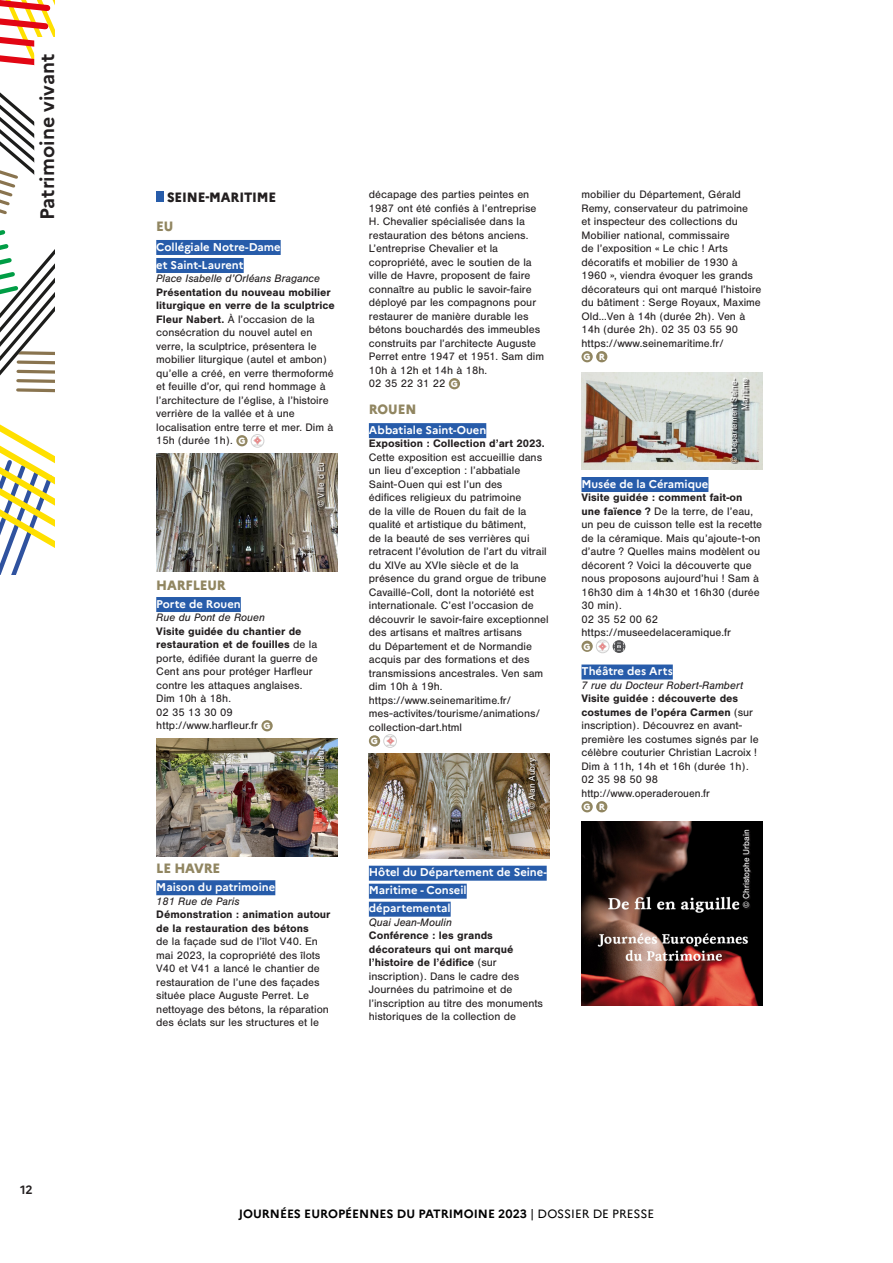
<style>
.page{position:relative;width:893px;height:1263px;background:#fff}
.page>*{position:absolute;margin:0;border:0;box-sizing:border-box;transform-origin:0 0}
.t1{font:700 19.5px "Marianne";color:#231f20}
.Nom_commune_-14{font:800 13.5px "Marianne";letter-spacing:-.01em;color:#918661;scale:.96 1}
.Nom_commune_-14-2{font:800 13.5px "Marianne";letter-spacing:-.01em;color:#231f20;scale:.96 1}
.t2{font:700 12px "Marianne";color:#000}
.t3{font:700 12px "Marianne";color:#231f20}
.t4{font:11.25px/13.5px "Nimbus San";color:#231f20}
.t5{font:700 11.25px "Marianne";color:#fff}
.t6{font:italic 11.25px "Nimbus San";color:#231f20}
.t7{font:11.25px "Nimbus San";color:#231f20;scale:.96 1}
.t8{font:9px "Nimbus San";color:#fff}
.t9{font:800 9px "Marianne";color:#fff}
.t10{font:700 3.45px "Marianne";color:#1d1d1b}
.s1{font-weight:700}
.s2{font-weight:400}
</style>
<div class="page">
<div style="left:156px;top:240px;width:125px;height:15px;background:#275caa"></div>
<div style="left:156px;top:258px;width:88px;height:15px;background:#275caa"></div>
<div style="left:156px;top:597px;width:85px;height:15px;background:#275caa"></div>
<div style="left:156px;top:880px;width:119px;height:15px;background:#275caa"></div>
<div style="left:156px;top:191px;width:7px;height:11px;background:#275caa"></div>
<div style="left:236px;top:435px;width:12px;height:11px;background:#918661;border-radius:50%"></div>
<svg style="left:253px;top:436px;width:9px;height:9px"></svg>
<div style="left:251px;top:434px;width:13px;height:13px;border:1px solid #d0d0d0;border-radius:50%"></div>
<img style="left:156px;top:454px;width:181px;height:118px">
<svg style="left:318px;top:464px;width:8px;height:45px"></svg>
<div style="left:261px;top:720px;width:12px;height:11px;background:#918661;border-radius:50%"></div>
<img style="left:156px;top:739px;width:181px;height:118px">
<svg style="left:318px;top:748px;width:8px;height:66px"></svg>
<div style="left:369px;top:423px;width:117px;height:15px;background:#275caa"></div>
<div style="left:369px;top:866px;width:178px;height:15px;background:#275caa"></div>
<div style="left:369px;top:884px;width:98px;height:15px;background:#275caa"></div>
<div style="left:369px;top:902px;width:82px;height:15px;background:#275caa"></div>
<div style="left:449px;top:378px;width:11px;height:11px;background:#918661;border-radius:50%"></div>
<div style="left:369px;top:735px;width:11px;height:11px;background:#918661;border-radius:50%"></div>
<svg style="left:385px;top:736px;width:10px;height:10px"></svg>
<div style="left:383px;top:734px;width:14px;height:14px;border:1px solid #d0d0d0;border-radius:50%"></div>
<img style="left:369px;top:753px;width:181px;height:105px">
<svg style="left:529px;top:759px;width:9px;height:52px"></svg>
<div style="left:581px;top:477px;width:127px;height:15px;background:#275caa"></div>
<div style="left:581px;top:664px;width:92px;height:15px;background:#275caa"></div>
<div style="left:581px;top:351px;width:12px;height:11px;background:#918661;border-radius:50%"></div>
<div style="left:596px;top:351px;width:11px;height:11px;background:#918661;border-radius:50%"></div>
<img style="left:581px;top:372px;width:181px;height:97px">
<svg style="left:731px;top:378px;width:18px;height:86px;background:#838a88"></svg>
<div style="left:581px;top:641px;width:12px;height:11px;background:#918661;border-radius:50%"></div>
<div style="left:596px;top:640px;width:13px;height:13px;border:1px solid #d0d0d0;border-radius:50%"></div>
<svg style="left:598px;top:640px;width:27px;height:13px"></svg>
<div style="left:581px;top:801px;width:12px;height:11px;background:#918661;border-radius:50%"></div>
<div style="left:596px;top:801px;width:11px;height:11px;background:#918661;border-radius:50%"></div>
<img style="left:581px;top:821px;width:181px;height:184px">
<div style="left:743px;top:831px;width:9px;height:78px;background:#0b0a0a"></div>
<svg style="left:0;top:230px;width:54px;height:345px"></svg>
<svg style="left:0;top:0;width:54px;height:215px"></svg>
<div style="left:34px;top:37px;width:24px;height:187px;background:#fff"></div>
<p class="t1" style="left:35px;top:220px;width:168px;rotate:-90deg">Patrimoine vivant</p>
<p class="t3" style="left:20px;top:1183px;width:14px">12</p>
<p class="Nom_commune_-14-2" style="left:167px;top:189px;width:115px">SEINE-MARITIME</p>
<p class="Nom_commune_-14" style="left:156px;top:218px;width:19px">EU</p>
<p class="t5" style="left:156px;top:240px;width:126px">Collégiale Notre-Dame</p>
<p class="t5" style="left:156px;top:258px;width:89px">et Saint-Laurent</p>
<p class="t6" style="left:156px;top:272px;width:165px">Place Isabelle d’Orléans Bragance</p>
<p class="t4" style="left:156px;top:285px;width:180px"><span class="s1">Présentation du nouveau mobilier liturgique en verre de la sculptrice Fleur Nabert.</span> À l’occasion de la consécration du nouvel autel en verre, la sculptrice, présentera le mobilier liturgique (autel et ambon) qu’elle a créé, en verre thermoformé et feuille d’or, qui rend hommage à l’architecture de l’église, à l’histoire verrière de la vallée et à une localisation entre terre et mer. Dim à 15h (durée 1h).</p>
<p class="t9" style="left:238px;top:435px;width:9px">G</p>
<p class="t8" style="left:316px;top:507px;width:46px;rotate:-90deg">© Ville d’Eu</p>
<p class="Nom_commune_-14" style="left:156px;top:577px;width:74px">HARFLEUR</p>
<p class="t5" style="left:156px;top:597px;width:86px">Porte de Rouen</p>
<p class="t6" style="left:156px;top:611px;width:110px">Rue du Pont de Rouen</p>
<p class="t4" style="left:156px;top:624px;width:163px"><span class="s1">Visite guidée du chantier de restauration et de fouilles</span> de la porte, édifiée durant la guerre de<br>Cent ans pour protéger Harfleur contre les attaques anglaises.<br>Dim 10h à 18h.</p>
<p class="t4" style="left:156px;top:705px;width:78px">02 35 13 30 09</p>
<p class="t4" style="left:156px;top:719px;width:103px">http://www.harfleur.fr</p>
<p class="t9" style="left:264px;top:720px;width:9px">G</p>
<p class="t8" style="left:316px;top:812px;width:66px;rotate:-90deg">© Ville d’Harfleur</p>
<p class="Nom_commune_-14" style="left:156px;top:860px;width:68px">LE HAVRE</p>
<p class="t5" style="left:156px;top:880px;width:121px">Maison du patrimoine</p>
<p class="t6" style="left:156px;top:894px;width:85px">181 Rue de Paris</p>
<p class="t4" style="left:156px;top:908px;width:176px"><span class="s1">Démonstration : animation autour de la restauration des bétons<br></span>de la façade sud de l’îlot V40. En mai 2023, la copropriété des îlots V40 et V41 a lancé le chantier de restauration de l’une des façades située place Auguste Perret. Le nettoyage des bétons, la réparation des éclats sur les structures et le</p>
<p class="t4" style="left:369px;top:188px;width:177px">décapage des parties peintes en<br>1987 ont été confiés à l’entreprise<br>H. Chevalier spécialisée dans la restauration des bétons anciens.<br>L’entreprise Chevalier et la copropriété, avec le soutien de la ville de Havre, proposent de faire connaître au public le savoir-faire déployé par les compagnons pour restaurer de manière durable les bétons bouchardés des immeubles construits par l’architecte Auguste<br>Perret entre 1947 et 1951. Sam dim<br>10h à 12h et 14h à 18h.</p>
<p class="t4" style="left:369px;top:377px;width:78px">02 35 22 31 22</p>
<p class="t9" style="left:451px;top:378px;width:9px">G</p>
<p class="Nom_commune_-14" style="left:369px;top:401px;width:51px">ROUEN</p>
<p class="t5" style="left:369px;top:423px;width:119px">Abbatiale Saint-Ouen</p>
<p class="t4" style="left:369px;top:437px;width:181px"><span class="s1">Exposition : Collection d’art 2023.<br></span>Cette exposition est accueillie dans un lieu d’exception : l’abbatiale Saint-Ouen qui est l’un des<br>édifices religieux du patrimoine<br>de la ville de Rouen du fait de la qualité et artistique du bâtiment,<br>de la beauté de ses verrières qui retracent l’évolution de l’art du vitrail du XIVe au XVIe siècle et de la présence du grand orgue de tribune Cavaillé-Coll, dont la notoriété est internationale. C’est l’occasion de découvrir le savoir-faire exceptionnel des artisans et maîtres artisans<br>du Département et de Normandie acquis par des formations et des transmissions ancestrales. Ven sam dim 10h à 19h.</p>
<p class="t4" style="left:369px;top:694px;width:173px">https://www.seinemaritime.fr/ mes-activites/tourisme/animations/ collection-dart.html</p>
<p class="t9" style="left:371px;top:735px;width:9px">G</p>
<p class="t8" style="left:527px;top:809px;width:53px;rotate:-90deg">© Alan Aubry</p>
<p class="t10" style="left:476px;top:585px;width:82px;rotate:-90deg">Design graphique: Cheeri | Imprimé par la DILA</p>
<p class="t5" style="left:369px;top:865px;width:180px">Hôtel du Département de Seine-</p>
<p class="t5" style="left:369px;top:883px;width:99px">Maritime - Conseil</p>
<p class="t5" style="left:369px;top:901px;width:83px">départemental</p>
<p class="t6" style="left:369px;top:916px;width:85px">Quai Jean-Moulin</p>
<p class="t4" style="left:369px;top:929px;width:176px"><span class="s1">Conférence : les grands décorateurs qui ont marqué l’histoire de l’édifice</span> (sur inscription). Dans le cadre des<br>Journées du patrimoine et de l’inscription au titre des monuments historiques de la collection de</p>
<p class="t4" style="left:581px;top:188px;width:181px">mobilier du Département, Gérald<br>Remy, conservateur du patrimoine<br>et inspecteur des collections du<br>Mobilier national, commissaire<br>de l’exposition « Le chic ! Arts décoratifs et mobilier de 1930 à<br>1960 », viendra évoquer les grands décorateurs qui ont marqué l’histoire du bâtiment : Serge Royaux, Maxime<br>Old…Ven à 14h (durée 2h). Ven à<br>14h (durée 2h). 02 35 03 55 90</p>
<p class="t4" style="left:581px;top:336px;width:144px">https://www.seinemaritime.fr/</p>
<p class="t9" style="left:584px;top:351px;width:9px">G</p>
<p class="t9" style="left:599px;top:351px;width:8px">R</p>
<p class="t8" style="left:729px;top:463px;width:87px;rotate:-90deg">© Département Seine-</p>
<p class="t8" style="left:740px;top:410px;width:34px;rotate:-90deg">Maritime</p>
<p class="t5" style="left:581px;top:477px;width:128px">Musée de la Céramique</p>
<p class="t4" style="left:581px;top:491px;width:182px"><span class="s1">Visite guidée : comment fait-on une faïence ?</span> De la terre, de l’eau, un peu de cuisson telle est la recette de la céramique. Mais qu’ajoute-t-on d’autre ? Quelles mains modèlent ou décorent ? Voici la découverte que nous proposons aujourd’hui ! Sam à<br>16h30 dim à 14h30 et 16h30 (durée<br>30 min).</p>
<p class="t4" style="left:581px;top:612px;width:78px">02 35 52 00 62</p>
<p class="t4" style="left:581px;top:626px;width:151px">https://museedelaceramique.fr</p>
<p class="t9" style="left:584px;top:641px;width:9px">G</p>
<p class="t5" style="left:581px;top:664px;width:93px">Théâtre des Arts</p>
<p class="t6" style="left:581px;top:679px;width:163px">7 rue du Docteur Robert-Rambert</p>
<p class="t4" style="left:581px;top:692px;width:179px"><span class="s1">Visite guidée : découverte des costumes de l’opéra Carmen</span> (sur inscription). Découvrez en avant&shy;première les costumes signés par le célèbre couturier Christian Lacroix !<br>Dim à 11h, 14h et 16h (durée 1h).</p>
<p class="t4" style="left:581px;top:773px;width:78px">02 35 98 50 98</p>
<p class="t7" style="left:581px;top:787px;width:135px">http://www.operaderouen.fr</p>
<p class="t9" style="left:584px;top:801px;width:9px">G</p>
<p class="t9" style="left:599px;top:801px;width:8px">R</p>
<p class="t8" style="left:741px;top:908px;width:80px;rotate:-90deg">© Christophe Urbain</p>
<p class="t2" style="left:239px;top:1206px;width:417px">JOURNÉES EUROPÉENNES DU PATRIMOINE 2023 <span class="s2">| DOSSIER DE PRESSE</span></p>
</div>
